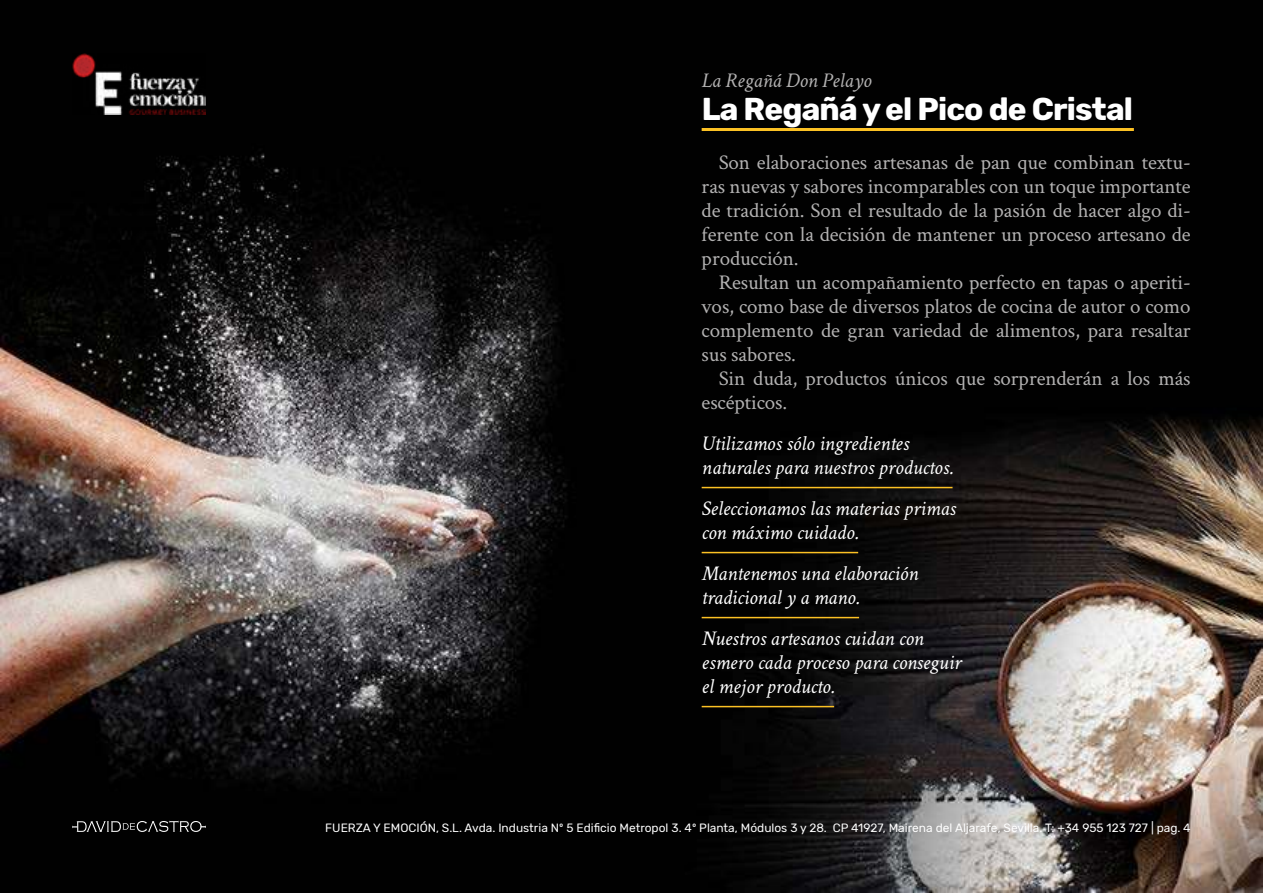
<style>
.page{position:relative;width:1263px;height:893px;background:#fff}
.page>*{position:absolute;margin:0;border:0;box-sizing:border-box;transform-origin:0 0}
.t1{font:700 31.5px "Rubik";letter-spacing:-.025em;color:#fff}
.t2{font:21px/24px "Crimson Text";letter-spacing:-.005em;color:#b3b2b2;text-align:justify}
.t3{font:italic 21px/24px "Crimson Text";letter-spacing:-.005em;color:#fff}
.t4{font:italic 21px "Crimson Text";letter-spacing:-.005em;color:#b3b2b2}
.t5{font:12px "Rubik";color:#fff}
</style>
<div class="page">
<img style="left:0;top:0;width:1263px;height:893px">
<img style="left:72px;top:54px;width:134px;height:61px">
<svg style="left:72px;top:821px;width:134px;height:11px"></svg>
<hr style="left:702px;top:128px;width:432px;height:3px;background:#fcc124">
<hr style="left:702px;top:487px;width:250px;height:1px;background:#fcc124">
<hr style="left:702px;top:552px;width:156px;height:1px;background:#fcc124">
<hr style="left:702px;top:617px;width:157px;height:1px;background:#fcc124">
<hr style="left:702px;top:706px;width:132px;height:1px;background:#fcc124">
<p class="t4" style="left:702px;top:68px;width:171px">La Regañá Don Pelayo</p>
<h1 class="t1" style="left:702px;top:90px;width:433px">La Regañá y el Pico de Cristal</h1>
<p class="t2" style="left:702px;top:150px;width:491px;text-indent:17px">Son elaboraciones artesanas de pan que combinan textu&shy;ras nuevas y sabores incomparables con un toque importante de tradición. Son el resultado de la pasión de hacer algo di&shy;ferente con la decisión de mantener un proceso artesano de producción.</p>
<p class="t2" style="left:702px;top:270px;width:491px;text-indent:17px">Resultan un acompañamiento perfecto en tapas o aperiti&shy;vos, como base de diversos platos de cocina de autor o como complemento de gran variedad de alimentos, para resaltar sus sabores.</p>
<p class="t2" style="left:702px;top:366px;width:490px;text-indent:17px">Sin duda, productos únicos que sorprenderán a los más escépticos.</p>
<p class="t3" style="left:702px;top:432px;width:252px">Utilizamos sólo ingredientes naturales para nuestros productos.</p>
<p class="t3" style="left:702px;top:497px;width:256px">Seleccionamos las materias primas con máximo cuidado.</p>
<p class="t3" style="left:702px;top:562px;width:218px">Mantenemos una elaboración tradicional y a mano.</p>
<p class="t3" style="left:702px;top:627px;width:261px">Nuestros artesanos cuidan con esmero cada proceso para conseguir el mejor producto.</p>
<p class="t5" style="left:325px;top:821px;width:867px">FUERZA Y EMOCIÓN, S.L. Avda. Industria Nº 5 Edificio Metropol 3. 4º Planta, Módulos 3 y 28. CP 41927, Mairena del Aljarafe, Sevilla. T: +34 955 123 727 | pag. 4</p>
</div>
